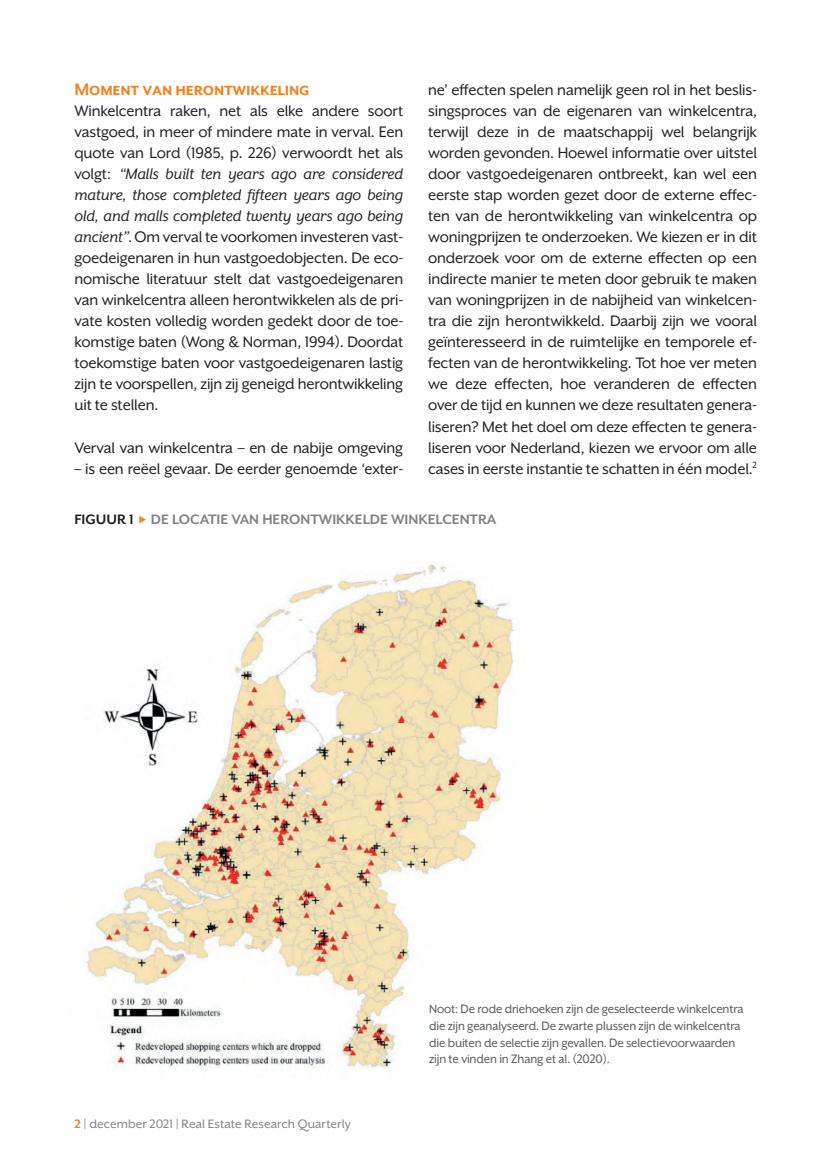
<style>
.page{position:relative;width:834px;height:1166px;background:#fff}
.page>*{position:absolute;margin:0;border:0;box-sizing:border-box;transform-origin:0 0}
.t1{font:700 19.25px "Mr Eaves XL San Pl";letter-spacing:-.01em;color:#f58220}
.t2{font:17.5px/21px "Mr Eaves XL San OT";letter-spacing:-.01em;color:#231f20;text-align:justify}
.t3{font:700 15.75px "Mr Eaves XL San OT";color:#808285}
.t4{font:14px/16.8px "Mr Eaves XL San OT";letter-spacing:-.01em;color:#57585a;scale:.96 1}
.t5{font:14px "Mr Eaves XL San OT";color:#808285}
.s1{font-style:italic}
.s2{color:#231f20}
.s3{font-weight:700;color:#f58220}
</style>
<div class="page">
<img style="left:86px;top:563px;width:428px;height:506px">
<p class="t1" style="left:74px;top:79px;width:236px">Moment van herontwikkeling</p>
<p class="t2" style="left:74px;top:101px;width:330px">Winkelcentra raken, net als elke andere soort vastgoed, in meer of mindere mate in verval. Een quote van Lord (1985, p. 226) verwoordt het als volgt: <span class="s1">“Malls built ten years ago are considered mature, those completed fifteen years ago being old, and malls completed twenty years ago being ancient”.</span> Om verval te voorkomen investeren vast&shy;goedeigenaren in hun vastgoedobjecten. De eco&shy;nomische literatuur stelt dat vastgoedeigenaren van winkelcentra alleen herontwikkelen als de pri&shy;vate kosten volledig worden gedekt door de toe&shy;komstige baten (Wong &amp; Norman, 1994). Doordat toekomstige baten voor vastgoedeigenaren lastig zijn te voorspellen, zijn zij geneigd herontwikkeling uit te stellen.</p>
<p class="t2" style="left:74px;top:437px;width:330px">Verval van winkelcentra – en de nabije omgeving</p>
<p class="t2" style="left:74px;top:458px;width:330px">– is een reëel gevaar. De eerder genoemde ‘exter-</p>
<p class="t2" style="left:428px;top:80px;width:330px">ne’ effecten spelen namelijk geen rol in het beslis&shy;singsproces van de eigenaren van winkelcentra, terwijl deze in de maatschappij wel belangrijk worden gevonden. Hoewel informatie over uitstel door vastgoedeigenaren ontbreekt, kan wel een eerste stap worden gezet door de externe effec&shy;ten van de herontwikkeling van winkelcentra op woningprijzen te onderzoeken. We kiezen er in dit onderzoek voor om de externe effecten op een indirecte manier te meten door gebruik te maken van woningprijzen in de nabijheid van winkelcen&shy;tra die zijn herontwikkeld. Daarbij zijn we vooral geïnteresseerd in de ruimtelijke en temporele ef&shy;fecten van de herontwikkeling. Tot hoe ver meten we deze effecten, hoe veranderen de effecten over de tijd en kunnen we deze resultaten genera&shy;liseren? Met het doel om deze effecten te genera&shy;liseren voor Nederland, kiezen we ervoor om alle cases in eerste instantie te schatten in één model.<sup>2</sup></p>
<p class="t3" style="left:74px;top:511px;width:423px"><span class="s2">FIGUUR 1</span> DE LOCATIE VAN HERONTWIKKELDE WINKELCENTRA</p>
<p class="t5" style="left:74px;top:1116px;width:278px"><span class="s3">2</span> | ecember 2021 | Real Estate Research Quarterly</p>
<p class="t4" style="left:429px;top:1000px;width:329px">Noot: De rode driehoeken zijn de geselecteerde winkelcentra die zijn geanalyseerd. De zwarte plussen zijn de winkelcentra die buiten de selectie zijn gevallen. De selectievoorwaarden zijn te vinden in Zhang et al. (2020).</p>
</div>
